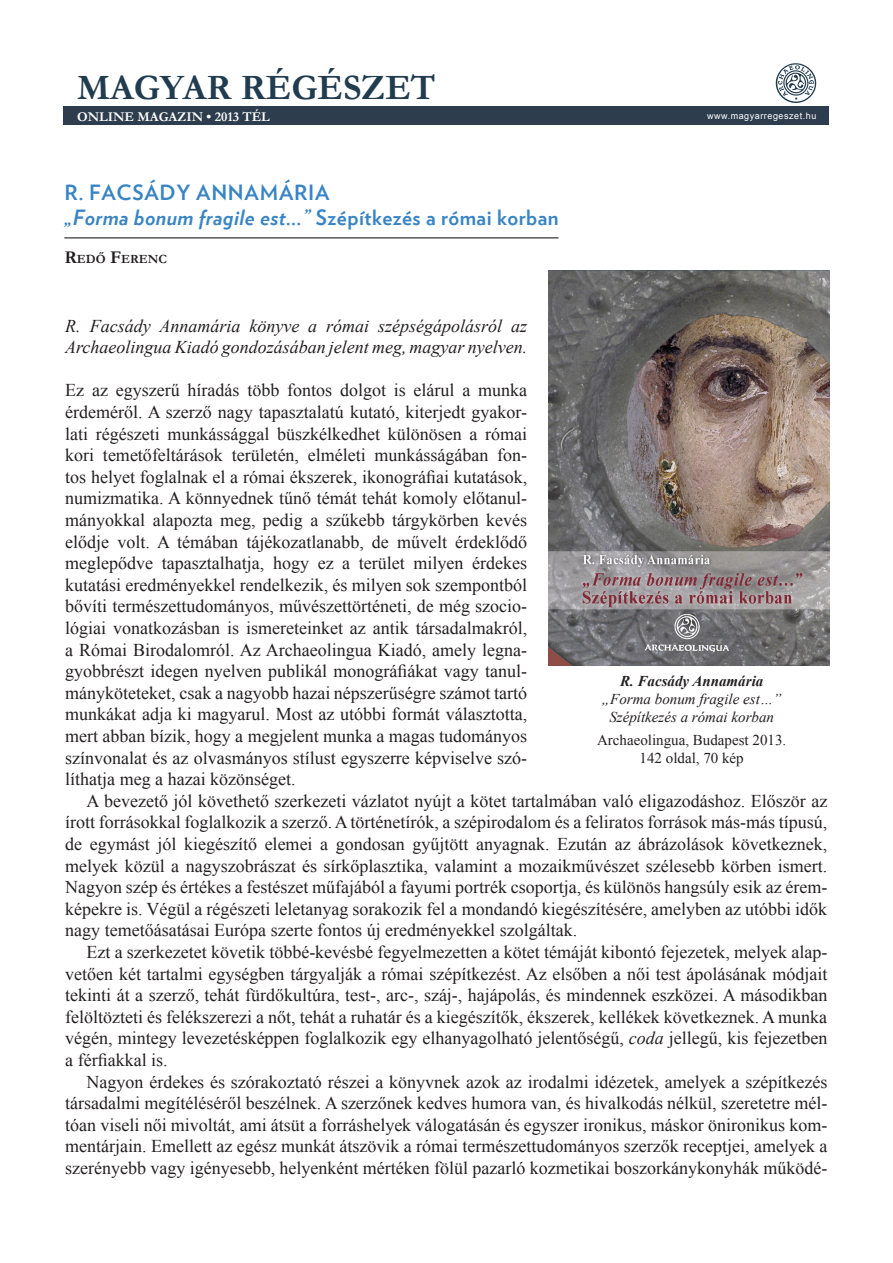
<style>
.page{position:relative;width:893px;height:1263px;background:#fff}
.page>*{position:absolute;margin:0;border:0;box-sizing:border-box;transform-origin:0 0}
.cikk_szoveg{font:700 36px "Garamond";color:#213b4f}
.cikk_cim_print{font:700 21px/25.2px "Verlag";letter-spacing:.035em;color:#3884c5}
.cikk_szoveg_print{font:18px/21.6px "Times New Roman";color:#231f20;text-align:justify}
.cikk_1bekezd_print{font:italic 18px/21.6px "Times New Roman";color:#231f20}
.kepala{font:italic 15px/18px "Times New Roman";color:#231f20;text-align:center}
.kepala-2{font:15px/18px "Times New Roman";color:#231f20;text-align:center}
.kepala-3{font:italic 700 15px "Times New Roman";color:#231f20}
.cikk_szoveg-2{font:700 13.5px "Garamond";color:#fff}
.cikk_szerz_print{font:700 12.6px "Garamond";color:#231f20}
.cikk_szoveg-3{font:9px "Arial";letter-spacing:.06em;color:#fff}
.s1{font-style:italic}
.s2{font-size:18px}
</style>
<div class="page">
<hr style="left:64px;top:237px;width:494px;height:1px;background:#231f20">
<div style="left:64px;top:107px;width:765px;height:18px;background:#2d3d4d"></div>
<img style="left:773px;top:63px;width:45px;height:44px">
<img style="left:548px;top:270px;width:281px;height:395px">
<p class="cikk_szoveg" style="left:77px;top:63px;width:360px">MAGYAR RÉGÉSZET</p>
<p class="cikk_szoveg-2" style="left:77px;top:108px;width:194px">ONLINE MAGAZIN • 2013 TÉL</p>
<p class="cikk_cim_print" style="left:64px;top:178px;width:496px">R. FACSÁDY ANNAMÁRIA<br><span class="s1">„Forma bonum fragile est…”</span> Szépítkezés a római korban</p>
<p class="cikk_szerz_print" style="left:64px;top:250px;width:104px"><span class="s2">R</span>EDŐ <span class="s2">F</span>ERENC</p>
<p class="cikk_szoveg-3" style="left:707px;top:110px;width:111px">www.magyarregeszet.hu</p>
<p class="cikk_1bekezd_print" style="left:65px;top:314px;width:463px">R. Facsády Annamária könyve a római szépségápolásról az<br>Archaeolingua Kiadó gondozásában jelent meg, magyar nyelven.</p>
<p class="cikk_szoveg_print" style="left:65px;top:379px;width:463px">Ez az egyszerű híradás több fontos dolgot is elárul a munka érdeméről. A szerző nagy tapasztalatú kutató, kiterjedt gyakor&shy;lati régészeti munkássággal büszkélkedhet különösen a római kori temetőfeltárások területén, elméleti munkásságában fon&shy;tos helyet foglalnak el a római ékszerek, ikonográfiai kutatások, numizmatika. A könnyednek tűnő témát tehát komoly előtanul&shy;mányokkal alapozta meg, pedig a szűkebb tárgykörben kevés elődje volt. A témában tájékozatlanabb, de művelt érdeklődő meglepődve tapasztalhatja, hogy ez a terület milyen érdekes kutatási eredményekkel rendelkezik, és milyen sok szempontból bővíti természettudományos, művészettörténeti, de még szocio&shy;lógiai vonatkozásban is ismereteinket az antik társadalmakról, a Római Birodalomról. Az Archaeolingua Kiadó, amely legna&shy;gyobbrészt idegen nyelven publikál monográfiákat vagy tanul&shy;mányköteteket, csak a nagyobb hazai népszerűségre számot tartó munkákat adja ki magyarul. Most az utóbbi formát választotta, mert abban bízik, hogy a megjelent munka a magas tudományos színvonalat és az olvasmányos stílust egyszerre képviselve szó&shy;líthatja meg a hazai közönséget.</p>
<p class="cikk_szoveg_print" style="left:65px;top:790px;width:764px;text-indent:21px">A bevezető jól követhető szerkezeti vázlatot nyújt a kötet tartalmában való eligazodáshoz. Először az írott forrásokkal foglalkozik a szerző. A történetírók, a szépirodalom és a feliratos források más-más típusú, de egymást jól kiegészítő elemei a gondosan gyűjtött anyagnak. Ezután az ábrázolások következnek, melyek közül a nagyszobrászat és sírkőplasztika, valamint a mozaikművészet szélesebb körben ismert.<br>Nagyon szép és értékes a festészet műfajából a fayumi portrék csoportja, és különös hangsúly esik az érem&shy;képekre is. Végül a régészeti leletanyag sorakozik fel a mondandó kiegészítésére, amelyben az utóbbi idők nagy temetőásatásai Európa szerte fontos új eredményekkel szolgáltak.</p>
<p class="cikk_szoveg_print" style="left:65px;top:941px;width:764px;text-indent:21px">Ezt a szerkezetet követik többé-kevésbé fegyelmezetten a kötet témáját kibontó fejezetek, melyek alap&shy;vetően két tartalmi egységben tárgyalják a római szépítkezést. Az elsőben a női test ápolásának módjait tekinti át a szerző, tehát fürdőkultúra, test-, arc-, száj-, hajápolás, és mindennek eszközei. A másodikban felöltözteti és felékszerezi a nőt, tehát a ruhatár és a kiegészítők, ékszerek, kellékek következnek. A munka végén, mintegy levezetésképpen foglalkozik egy elhanyagolható jelentőségű, <span class="s1">coda</span> jellegű, kis fejezetben a férfiakkal is.</p>
<p class="cikk_szoveg_print" style="left:65px;top:1070px;width:764px;text-indent:21px">Nagyon érdekes és szórakoztató részei a könyvnek azok az irodalmi idézetek, amelyek a szépítkezés társadalmi megítéléséről beszélnek. A szerzőnek kedves humora van, és hivalkodás nélkül, szeretetre mél&shy;tóan viseli női mivoltát, ami átsüt a forráshelyek válogatásán és egyszer ironikus, máskor önironikus kom&shy;mentárjain. Emellett az egész munkát átszövik a római természettudományos szerzők receptjei, amelyek a szerényebb vagy igényesebb, helyenként mértéken fölül pazarló kozmetikai boszorkánykonyhák működé-</p>
<p class="kepala-3" style="left:620px;top:671px;width:145px">R. Facsády Annamária</p>
<p class="kepala" style="left:602px;top:690px;width:181px">„Forma bonum fragile est…”<br>Szépítkezés a római korban</p>
<p class="kepala-2" style="left:597px;top:730px;width:191px">Archaeolingua, Budapest 2013.<br>142 oldal, 70 kép</p>
</div>
